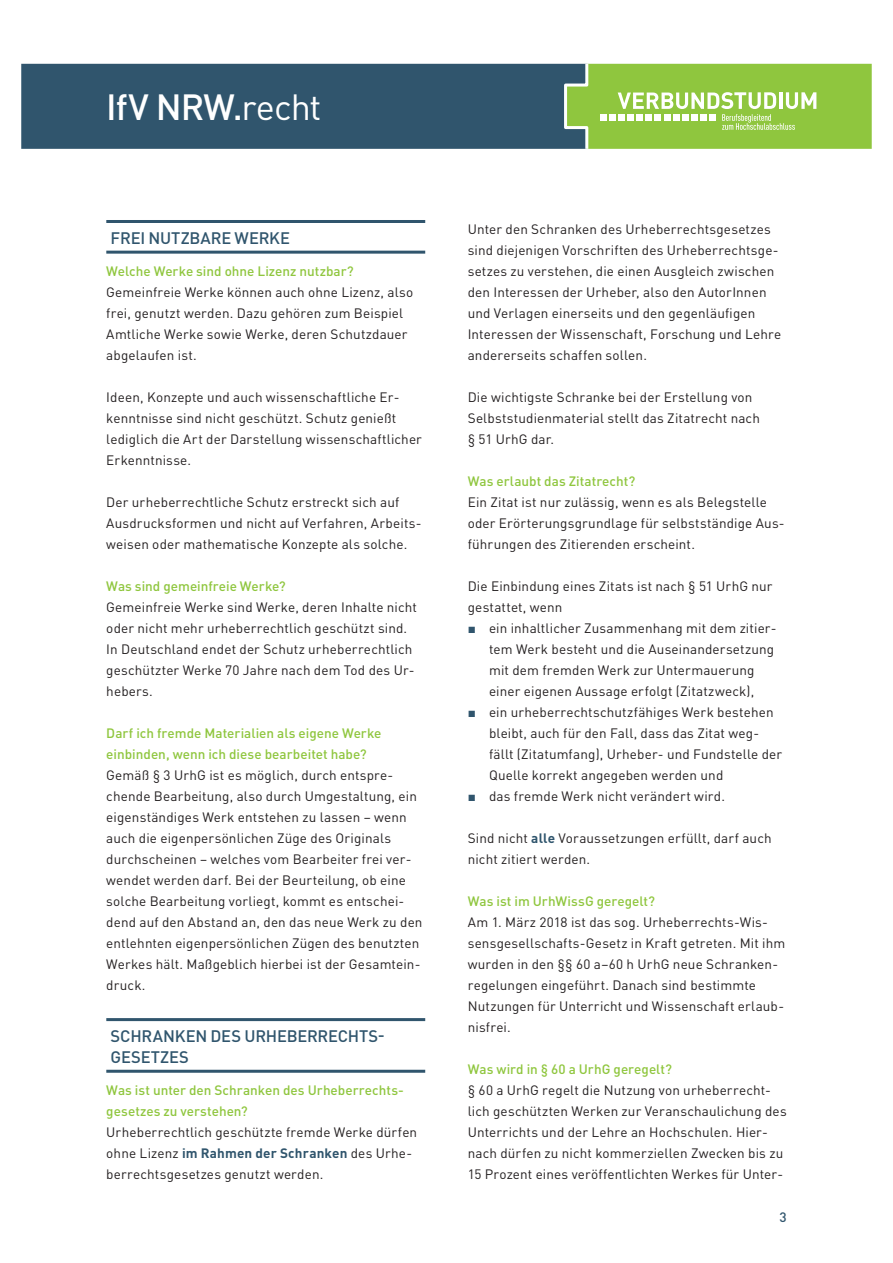
<style>
.page{position:relative;width:893px;height:1263px;background:#fff}
.page>*{position:absolute;margin:0;border:0;box-sizing:border-box;transform-origin:0 0}
.t1{font:500 36px "DINOT";letter-spacing:-.025em;color:#fff}
.t2{font:500 16.5px/21px "DINOT";letter-spacing:-.015em;color:#30556d}
.t3{font:13.5px/21px "DINOT";letter-spacing:.01em;color:#231f20}
.t4{font:500 13.5px/21px "DINOT";color:#8fc63e}
.t5{font:500 13.5px "DINOT";color:#30556d}
.s1{font-weight:400}
.s2{font-weight:700;color:#30556d}
.s3{font-family:"Arial";color:#30556d}
</style>
<div class="page">
<div style="left:21px;top:64px;width:542px;height:85px;background:#30556d"></div>
<svg style="left:563px;top:63px;width:309px;height:86px;background:#96c753"></svg>
<div style="left:645px;top:114px;width:7px;height:7px;background:#fff"></div>
<div style="left:664px;top:114px;width:6px;height:7px;background:#fff"></div>
<div style="left:636px;top:114px;width:7px;height:7px;background:#fff"></div>
<div style="left:655px;top:114px;width:6px;height:7px;background:#fff"></div>
<div style="left:682px;top:114px;width:7px;height:7px;background:#fff"></div>
<div style="left:701px;top:114px;width:6px;height:7px;background:#fff"></div>
<div style="left:673px;top:114px;width:6px;height:7px;background:#fff"></div>
<div style="left:691px;top:114px;width:7px;height:7px;background:#fff"></div>
<div style="left:709px;top:114px;width:7px;height:7px;background:#fff"></div>
<div style="left:609px;top:114px;width:6px;height:7px;background:#fff"></div>
<div style="left:618px;top:114px;width:7px;height:7px;background:#fff"></div>
<div style="left:627px;top:114px;width:7px;height:7px;background:#fff"></div>
<div style="left:600px;top:114px;width:6px;height:7px;background:#fff"></div>
<hr style="left:106px;top:220px;width:319px;height:3px;background:#30556d">
<hr style="left:106px;top:251px;width:319px;height:3px;background:#30556d">
<hr style="left:106px;top:1018px;width:319px;height:3px;background:#30556d">
<hr style="left:106px;top:1070px;width:319px;height:3px;background:#30556d">
<h1 class="t1" style="left:106px;top:82px;width:217px">IfV NRW.<span class="s1">recht</span></h1>
<p class="t2" style="left:111px;top:227px;width:181px">FREI NUTZBARE WERKE</p>
<p class="t4" style="left:106px;top:260px;width:249px">Welche Werke sind ohne Lizenz nutzbar?</p>
<p class="t3" style="left:106px;top:281px;width:309px">Gemeinfreie Werke können auch ohne Lizenz, also frei, genutzt werden. Dazu gehören zum Beispiel Amtliche Werke sowie Werke, deren Schutzdauer abgelaufen ist.</p>
<p class="t3" style="left:106px;top:386px;width:317px">Ideen, Konzepte und auch wissenschaftliche Er&shy;kenntnisse sind nicht geschützt. Schutz genießt lediglich die Art der Darstellung wissenschaftlicher Erkenntnisse.</p>
<p class="t3" style="left:106px;top:491px;width:317px">Der urheberrechtliche Schutz erstreckt sich auf<br>Ausdrucksformen und nicht auf Verfahren, Arbeits&shy;weisen oder mathematische Konzepte als solche.</p>
<p class="t4" style="left:106px;top:575px;width:181px">Was sind gemeinfreie Werke?</p>
<p class="t3" style="left:106px;top:596px;width:312px">Gemeinfreie Werke sind Werke, deren Inhalte nicht oder nicht mehr urheberrechtlich geschützt sind.<br>In Deutschland endet der Schutz urheberrechtlich geschützter Werke 70 Jahre nach dem Tod des Ur&shy;hebers.</p>
<p class="t4" style="left:106px;top:722px;width:277px">Darf ich fremde Materialien als eigene Werke einbinden, wenn ich diese bearbeitet habe?</p>
<p class="t3" style="left:106px;top:764px;width:318px">Gemäß § 3 UrhG ist es möglich, durch entspre&shy;chende Bearbeitung, also durch Umgestaltung, ein eigenständiges Werk entstehen zu lassen – wenn auch die eigenpersönlichen Züge des Originals durchscheinen – welches vom Bearbeiter frei ver&shy;wendet werden darf. Bei der Beurteilung, ob eine solche Bearbeitung vorliegt, kommt es entschei&shy;dend auf den Abstand an, den das neue Werk zu den entlehnten eigenpersönlichen Zügen des benutzten Werkes hält. Maßgeblich hierbei ist der Gesamtein&shy;druck.</p>
<p class="t2" style="left:111px;top:1025px;width:276px">SCHRANKEN DES URHEBERRECHTS-<br>GESETZES</p>
<p class="t4" style="left:106px;top:1079px;width:299px">Was ist unter den Schranken des Urheberrechts&shy;gesetzes zu verstehen?</p>
<p class="t3" style="left:106px;top:1121px;width:312px">Urheberrechtlich geschützte fremde Werke dürfen ohne Lizenz <span class="s2">im Rahmen der Schranken</span> des Urhe&shy;berrechtsgesetzes genutzt werden.</p>
<p class="t3" style="left:468px;top:218px;width:315px">Unter den Schranken des Urheberrechtsgesetzes sind diejenigen Vorschriften des Urheberrechtsge&shy;setzes zu verstehen, die einen Ausgleich zwischen den Interessen der Urheber, also den AutorInnen und Verlagen einerseits und den gegenläufigen Interessen der Wissenschaft, Forschung und Lehre andererseits schaffen sollen.</p>
<p class="t3" style="left:468px;top:386px;width:294px">Die wichtigste Schranke bei der Erstellung von<br>Selbststudienmaterial stellt das Zitatrecht nach § 51 UrhG dar.</p>
<p class="t4" style="left:468px;top:470px;width:169px">Was erlaubt das Zitatrecht?</p>
<p class="t3" style="left:468px;top:491px;width:318px">Ein Zitat ist nur zulässig, wenn es als Belegstelle oder Erörterungsgrundlage für selbstständige Aus&shy;führungen des Zitierenden erscheint.</p>
<p class="t3" style="left:468px;top:575px;width:306px">Die Einbindung eines Zitats ist nach § 51 UrhG nur gestattet, wenn</p>
<p class="t3" style="left:489px;top:617px;width:289px;text-indent:-21px"><span class="s3">■</span> ein inhaltlicher Zusammenhang mit dem zitier&shy;tem Werk besteht und die Auseinandersetzung mit dem fremden Werk zur Untermauerung einer eigenen Aussage erfolgt (Zitatzweck),</p>
<p class="t3" style="left:489px;top:701px;width:295px;text-indent:-21px"><span class="s3">■</span> ein urheberrechtschutzfähiges Werk bestehen bleibt, auch für den Fall, dass das Zitat weg&shy;fällt (Zitatumfang), Urheber- und Fundstelle der Quelle korrekt angegeben werden und</p>
<p class="t3" style="left:468px;top:785px;width:259px"><span class="s3">■</span> das fremde Werk nicht verändert wird.</p>
<p class="t3" style="left:468px;top:827px;width:305px">Sind nicht <span class="s2">alle</span> Voraussetzungen erfüllt, darf auch nicht zitiert werden.</p>
<p class="t4" style="left:468px;top:890px;width:189px">Was ist im UrhWissG geregelt?</p>
<p class="t3" style="left:468px;top:911px;width:319px">Am 1. März 2018 ist das sog. Urheberrechts-Wis&shy;sensgesellschafts-Gesetz in Kraft getreten. Mit ihm wurden in den §§ 60 a–60 h UrhG neue Schranken&shy;regelungen eingeführt. Danach sind bestimmte Nutzungen für Unterricht und Wissenschaft erlaub&shy;nisfrei.</p>
<p class="t4" style="left:468px;top:1058px;width:206px">Was wird in § 60 a UrhG geregelt?</p>
<p class="t3" style="left:468px;top:1079px;width:320px">§ 60 a UrhG regelt die Nutzung von urheberrecht&shy;lich geschützten Werken zur Veranschaulichung des Unterrichts und der Lehre an Hochschulen. Hier&shy;nach dürfen zu nicht kommerziellen Zwecken bis zu 15 Prozent eines veröffentlichten Werkes für Unter-</p>
<p class="t5" style="left:779px;top:1208px;width:9px">3</p>
</div>
